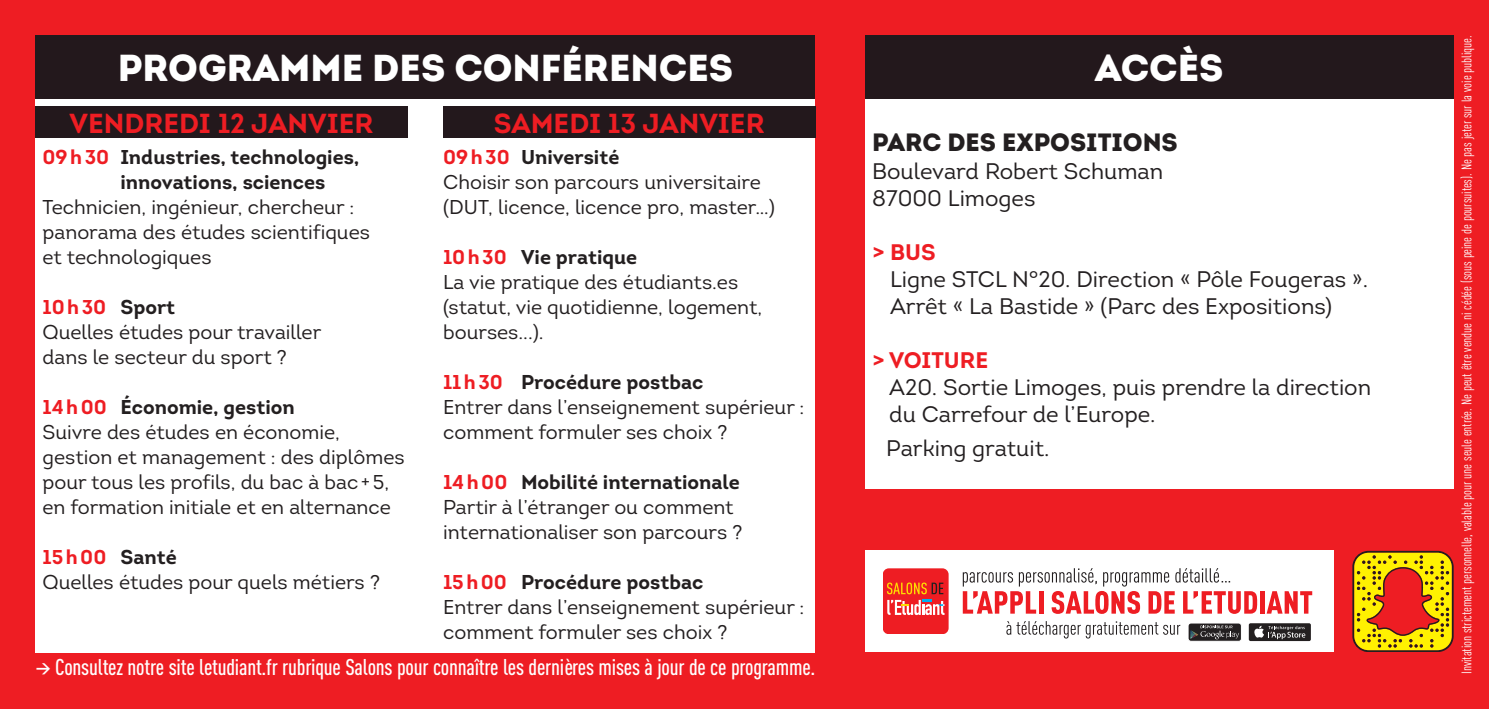
<style>
.page{position:relative;width:1489px;height:709px;background:#fff}
.page>*{position:absolute;margin:0;border:0;box-sizing:border-box;transform-origin:0 0}
.t1{font:900 37.5px "Intro";color:#fff}
.t2{font:700 27.5px "Intro";color:#ee1d23}
.t3{font:900 25px "Intro";color:#231f20}
.t4{font:22.5px/27px "Intro";color:#231f20}
.t5{font:500 22.5px "DIN Cond";letter-spacing:-.01em;color:#fff}
.t6{font:20px/25px "Intro";color:#231f20}
.t7{font:700 20px/25px "Intro";color:#231f20}
.t8{font:700 20px "Intro";color:#ee1d23}
.t9{font:13.75px "DIN Cond";letter-spacing:-.01em;color:#fff}
.s1{color:#ee1d23}
.s2{color:#231f20}
.s3{font-family:"DIN Cond Medium Alternate";font-weight:400}
.s4{font-weight:700;color:#ee1d23}
</style>
<div class="page">
<div style="left:0;top:0;width:1488px;height:709px;background:#ee1d23"></div>
<div style="left:35px;top:35px;width:780px;height:64px;background:#23181c"></div>
<div style="left:865px;top:35px;width:588px;height:64px;background:#23181c"></div>
<div style="left:35px;top:99px;width:780px;height:553px;background:#fff"></div>
<div style="left:865px;top:99px;width:588px;height:390px;background:#fff"></div>
<div style="left:35px;top:106px;width:372px;height:32px;background:#23181c"></div>
<div style="left:443px;top:106px;width:372px;height:32px;background:#23181c"></div>
<div style="left:865px;top:550px;width:468px;height:102px;background:#fff"></div>
<div style="left:1259px;top:591px;width:5px;height:22px;background:#ee1d23"></div>
<svg style="left:1266px;top:591px;width:46px;height:22px"></svg>
<svg style="left:883px;top:568px;width:65px;height:66px;background:#eb3e39"></svg>
<div style="left:1248px;top:623px;width:62px;height:18px;background:#231f20;border-radius:2px"></div>
<svg style="left:1254px;top:625px;width:51px;height:14px"></svg>
<div style="left:1187px;top:623px;width:54px;height:18px;background:#231f20;border-radius:3px"></div>
<div style="left:1187px;top:623px;width:54px;height:18px;border:1px solid #fff;border-radius:3px"></div>
<svg style="left:1190px;top:625px;width:49px;height:14px"></svg>
<svg style="left:1006px;top:621px;width:174px;height:17px"></svg>
<svg style="left:962px;top:568px;width:295px;height:46px"></svg>
<svg style="left:1352px;top:551px;width:101px;height:101px"></svg>
<p class="t1" style="left:118px;top:44px;width:617px">PROGRAMME DES CONFÉRENCES</p>
<p class="t1" style="left:1094px;top:44px;width:130px">ACCÈS</p>
<p class="t2" style="left:69px;top:105px;width:305px">VENDREDI 12 JANVIER</p>
<p class="t2" style="left:494px;top:105px;width:272px">SAMEDI 13 JANVIER</p>
<p class="t7" style="left:120px;top:144px;width:240px;text-indent:-78px"><span class="s1">09h30</span> Industries, technologies, innovations, sciences</p>
<p class="t6" style="left:43px;top:194px;width:329px">Technicien, ingénieur, chercheur : panorama des études scientifiques et technologiques</p>
<p class="t8" style="left:43px;top:294px;width:134px">10h30 <span class="s2">Sport</span></p>
<p class="t6" style="left:43px;top:319px;width:280px">Quelles études pour travailler dans le secteur du sport ?</p>
<p class="t7" style="left:43px;top:394px;width:254px"><span class="s1">14h00</span> Économie, gestion</p>
<p class="t6" style="left:43px;top:419px;width:363px">Suivre des études en économie, gestion et management : des diplômes pour tous les profils, du bac à bac+5, en formation initiale et en alternance</p>
<p class="t8" style="left:43px;top:544px;width:136px">15h00 <span class="s2">Santé</span></p>
<p class="t6" style="left:43px;top:569px;width:339px">Quelles études pour quels métiers ?</p>
<p class="t7" style="left:443px;top:144px;width:178px"><span class="s1">09h30</span> Université</p>
<p class="t6" style="left:443px;top:169px;width:333px">Choisir son parcours universitaire (DUT, licence, licence pro, master…)</p>
<p class="t7" style="left:443px;top:244px;width:195px"><span class="s1">10h30</span> Vie pratique</p>
<p class="t6" style="left:443px;top:269px;width:320px">La vie pratique des étudiants.es (statut, vie quotidienne, logement, bourses...).</p>
<p class="t7" style="left:443px;top:369px;width:262px"><span class="s1">11h30</span> Procédure postbac</p>
<p class="t6" style="left:443px;top:394px;width:363px">Entrer dans l’enseignement supérieur : comment formuler ses choix ?</p>
<p class="t7" style="left:443px;top:469px;width:298px"><span class="s1">14h00</span> Mobilité internationale</p>
<p class="t6" style="left:443px;top:494px;width:301px">Partir à l’étranger ou comment internationaliser son parcours ?</p>
<p class="t7" style="left:443px;top:569px;width:262px"><span class="s1">15h00</span> Procédure postbac</p>
<p class="t6" style="left:443px;top:594px;width:363px">Entrer dans l’enseignement supérieur : comment formuler ses choix ?</p>
<p class="t5" style="left:35px;top:654px;width:781px"><span class="s3">&gt;</span> Consultez notre site letudiant.fr rubrique Salons pour connaître les dernières mises à jour de ce programme.</p>
<p class="t3" style="left:872px;top:126px;width:307px">PARC DES EXPOSITIONS</p>
<p class="t4" style="left:872px;top:157px;width:293px">Boulevard Robert Schuman</p>
<p class="t4" style="left:872px;top:184px;width:165px">87000 Limoges</p>
<p class="t4" style="left:890px;top:238px;width:479px;text-indent:-18px"><span class="s4">&gt; BUS<br></span>Ligne STCL N°20. Direction « Pôle Fougeras ».<br>Arrêt « La Bastide » (Parc des Expositions)</p>
<p class="t4" style="left:889px;top:346px;width:483px;text-indent:-17px"><span class="s4">&gt; VOITURE<br></span>A20. Sortie Limoges, puis prendre la direction du Carrefour de l’Europe.</p>
<p class="t4" style="left:886px;top:434px;width:165px">Parking gratuit.</p>
<p class="t9" style="left:1458px;top:673px;width:639px;rotate:-90deg">Invitation strictement personnelle, valable pour une seule entrée. Ne peut être vendue ni cédée (sous peine de poursuites). Ne pas jeter sur la voie publique.</p>
</div>
